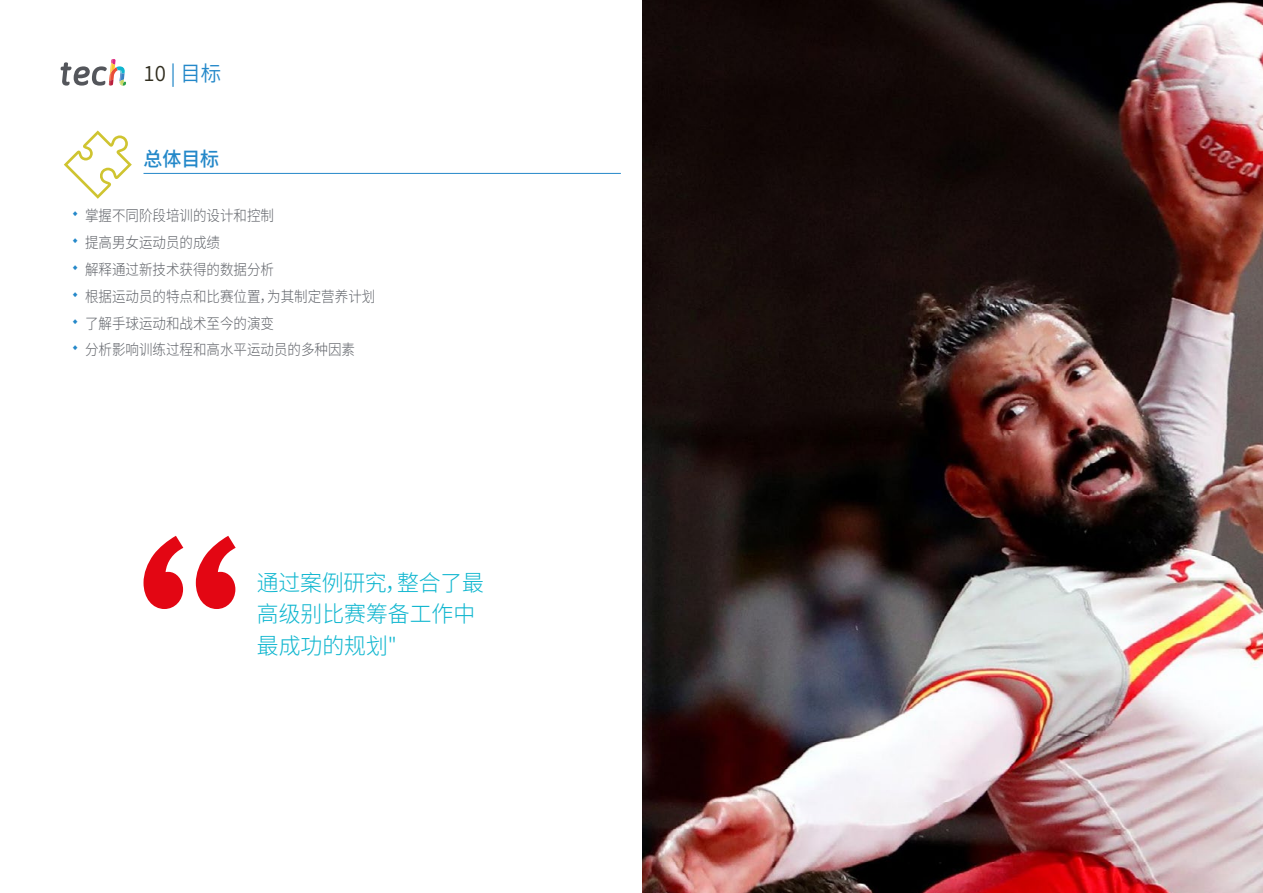
<style>
.page{position:relative;width:1263px;height:893px;background:#fff}
.page>*{position:absolute;margin:0;border:0;box-sizing:border-box;transform-origin:0 0}
.t1{font:300 22.5px/31.5px "Source Han Sans CN";color:#0fb6cf}
.t2{font:21px "Source Han Sans CN";color:#2488c9}
.t3{font:500 19.5px "Source Han Sans CN";color:#2488c9}
.t4{font:300 15px/26.7px "Source Han Sans CN";color:#61646a;scale:.9 1}
.s1{color:#312e20}
</style>
<div class="page">
<hr style="left:144px;top:173px;width:477px;height:1px;background:#2488c9">
<svg style="left:64px;top:130px;width:68px;height:69px"></svg>
<svg style="left:61px;top:59px;width:65px;height:27px"></svg>
<img style="left:642px;top:0;width:621px;height:893px">
<svg style="left:144px;top:536px;width:92px;height:73px"></svg>
<h2 class="t2" style="left:144px;top:61px;width:79px"><span class="s1">10</span> | 目标</h2>
<h3 class="t3" style="left:144px;top:147px;width:77px">总体目标</h3>
<p class="t4" style="left:85px;top:203px;width:324px">掌握不同阶段培训的设计和控制<br>提高男女运动员的成绩<br>解释通过新技术获得的数据分析<br>根据运动员的特点和比赛位置，为其制定营养计划了解手球运动和战术至今的演变<br>分析影响训练过程和高水平运动员的多种因素</p>
<h1 class="t1" style="left:257px;top:567px;width:228px">通过案例研究，整合了最高级别比赛筹备工作中最成功的规划"</h1>
</div>
